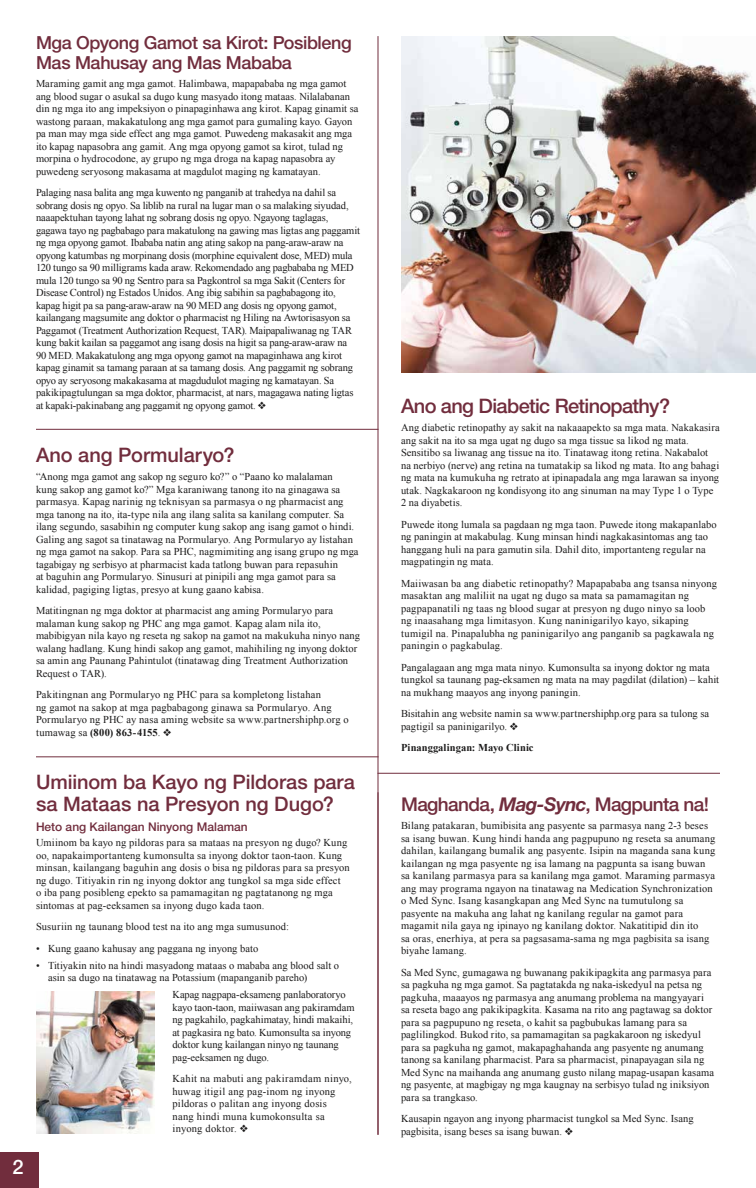
<style>
.page{position:relative;width:756px;height:1188px;background:#fff}
.page>*{position:absolute;margin:0;border:0;box-sizing:border-box;transform-origin:0 0}
.t1{font:500 20px/22px "Helvetica Neue LT Std";letter-spacing:-.005em;color:#712d3d}
.t2{font:500 20px "Helvetica Neue LT Std";letter-spacing:-.035em;color:#712d3d}
.t3{font:500 20px "Helvetica Neue LT Std";color:#fff}
.t4{font:500 19px "Helvetica Neue LT Std";letter-spacing:-.035em;color:#712d3d}
.t5{font:500 18px/20px "Helvetica Neue LT Std";letter-spacing:-.02em;color:#712d3d}
.t6{font:500 12px "Helvetica Neue LT Std";color:#712d3d}
.t7{font:10.5px/12.5px "Times New Roman";letter-spacing:.005em;color:#1c1b1b}
.t8{font:10.5px/12.5px "Times New Roman";letter-spacing:-.02em;color:#1c1b1b}
.t9{font:700 10.5px "Times New Roman";letter-spacing:.005em;color:#1c1b1b}
.s1{font-weight:700}
.s2{font-weight:700;font-style:italic}
</style>
<div class="page">
<div style="left:0;top:1152px;width:38px;height:36px;background:#712d3d"></div>
<hr style="left:378px;top:36px;width:1px;height:1099px;background:#712d3d">
<hr style="left:36px;top:429px;width:342px;height:1px;background:#712d3d">
<hr style="left:36px;top:756px;width:342px;height:1px;background:#712d3d">
<hr style="left:378px;top:773px;width:342px;height:1px;background:#712d3d">
<img style="left:401px;top:36px;width:355px;height:337px">
<img style="left:36px;top:991px;width:118px;height:143px">
<h3 class="t5" style="left:36px;top:32px;width:317px">Mga Opyong Gamot sa Kirot: Posibleng<br>Mas Mahusay ang Mas Mababa</h3>
<p class="t7" style="left:36px;top:77px;width:324px">Maraming gamit ang mga gamot. Halimbawa, mapapababa ng mga gamot ang blood sugar o asukal sa dugo kung masyado itong mataas. Nilalabanan din ng mga ito ang impeksiyon o pinapaginhawa ang kirot. Kapag ginamit sa wastong paraan, makakatulong ang mga gamot para gumaling kayo. Gayon pa man may mga side effect ang mga gamot. Puwedeng makasakit ang mga ito kapag napasobra ang gamit. Ang mga opyong gamot sa kirot, tulad ng morpina o hydrocodone, ay grupo ng mga droga na kapag napasobra ay puwedeng seryosong makasama at magdulot maging ng kamatayan.</p>
<p class="t8" style="left:36px;top:186px;width:325px">Palaging nasa balita ang mga kuwento ng panganib at trahedya na dahil sa sobrang dosis ng opyo. Sa liblib na rural na lugar man o sa malaking siyudad, naaapektuhan tayong lahat ng sobrang dosis ng opyo. Ngayong taglagas, gagawa tayo ng pagbabago para makatulong na gawing mas ligtas ang paggamit ng mga opyong gamot. Ibababa natin ang ating sakop na pang-araw-araw na opyong katumbas ng morpinang dosis (morphine equivalent dose, MED) mula 120 tungo sa 90 milligrams kada araw. Rekomendado ang pagbababa ng MED mula 120 tungo sa 90 ng Sentro para sa Pagkontrol sa mga Sakit (Centers for Disease Control) ng Estados Unidos. Ang ibig sabihin sa pagbabagong ito, kapag higit pa sa pang-araw-araw na 90 MED ang dosis ng opyong gamot, kailangang magsumite ang doktor o pharmacist ng Hiling na Awtorisasyon sa Paggamot (Treatment Authorization Request, TAR). Maipapaliwanag ng TAR kung bakit kailan sa paggamot ang isang dosis na higit sa pang-araw-araw na 90 MED. Makakatulong ang mga opyong gamot na mapaginhawa ang kirot kapag ginamit sa tamang paraan at sa tamang dosis. Ang paggamit ng sobrang opyo ay seryosong makakasama at magdudulot maging ng kamatayan. Sa pakikipagtulungan sa mga doktor, pharmacist, at nars, magagawa nating ligtas at kapaki-pakinabang ang paggamit ng opyong gamot. ❖</p>
<h1 class="t1" style="left:36px;top:444px;width:200px">Ano ang Pormularyo?</h1>
<p class="t7" style="left:36px;top:471px;width:324px">“Anong mga gamot ang sakop ng seguro ko?” o “Paano ko malalaman<br>kung sakop ang gamot ko?” Mga karaniwang tanong ito na ginagawa sa parmasya. Kapag narinig ng teknisyan sa parmasya o ng pharmacist ang mga tanong na ito, ita-type nila ang ilang salita sa kanilang computer. Sa ilang segundo, sasabihin ng computer kung sakop ang isang gamot o hindi.<br>Galing ang sagot sa tinatawag na Pormularyo. Ang Pormularyo ay listahan ng mga gamot na sakop. Para sa PHC, nagmimiting ang isang grupo ng mga tagabigay ng serbisyo at pharmacist kada tatlong buwan para repasuhin<br>at baguhin ang Pormularyo. Sinusuri at pinipili ang mga gamot para sa kalidad, pagiging ligtas, presyo at kung gaano kabisa.</p>
<p class="t7" style="left:36px;top:604px;width:325px">Matitingnan ng mga doktor at pharmacist ang aming Pormularyo para malaman kung sakop ng PHC ang mga gamot. Kapag alam nila ito, mabibigyan nila kayo ng reseta ng sakop na gamot na makukuha ninyo nang walang hadlang. Kung hindi sakop ang gamot, mahihiling ng inyong doktor sa amin ang Paunang Pahintulot (tinatawag ding Treatment Authorization Request o TAR).</p>
<p class="t7" style="left:36px;top:688px;width:314px">Pakitingnan ang Pormularyo ng PHC para sa kompletong listahan<br>ng gamot na sakop at mga pagbabagong ginawa sa Pormularyo. Ang Pormularyo ng PHC ay nasa aming website sa www.partnershiphp.org o tumawag sa <span class="s1">(800) 863-4155</span>. ❖</p>
<h1 class="t3" style="left:13px;top:1155px;width:13px">2</h1>
<h1 class="t1" style="left:36px;top:771px;width:320px">Umiinom ba Kayo ng Pildoras para sa Mataas na Presyon ng Dugo?</h1>
<p class="t6" style="left:36px;top:820px;width:213px">Heto ang Kailangan Ninyong Malaman</p>
<p class="t7" style="left:36px;top:836px;width:315px">Umiinom ba kayo ng pildoras para sa mataas na presyon ng dugo? Kung oo, napakaimportanteng kumonsulta sa inyong doktor taon-taon. Kung minsan, kailangang baguhin ang dosis o bisa ng pildoras para sa presyon ng dugo. Titiyakin rin ng inyong doktor ang tungkol sa mga side effect<br>o iba pang posibleng epekto sa pamamagitan ng pagtatanong ng mga sintomas at pag-eeksamen sa inyong dugo kada taon.</p>
<p class="t7" style="left:36px;top:920px;width:255px">Susuriin ng taunang blood test na ito ang mga sumusunod:</p>
<p class="t7" style="left:36px;top:942px;width:224px">• Kung gaano kahusay ang paggana ng inyong bato</p>
<p class="t7" style="left:48px;top:959px;width:293px;text-indent:-12px">• Titiyakin nito na hindi masyadong mataas o mababa ang blood salt o asin sa dugo na tinatawag na Potassium (mapanganib pareho)</p>
<p class="t7" style="left:172px;top:988px;width:184px">Kapag nagpapa-eksameng panlaboratoryo kayo taon-taon, maiiwasan ang pakiramdam ng pagkahilo, pagkahimatay, hindi makaihi, at pagkasira ng bato. Kumonsulta sa inyong doktor kung kailangan ninyo ng taunang pag-eeksamen ng dugo.</p>
<p class="t7" style="left:172px;top:1072px;width:181px">Kahit na mabuti ang pakiramdam ninyo, huwag itigil ang pag-inom ng inyong pildoras o palitan ang inyong dosis<br>nang hindi muna kumokonsulta sa inyong doktor. ❖</p>
<h1 class="t2" style="left:401px;top:394px;width:271px">Ano ang Diabetic Retinopathy?</h1>
<p class="t7" style="left:401px;top:421px;width:320px">Ang diabetic retinopathy ay sakit na nakaaapekto sa mga mata. Nakakasira ang sakit na ito sa mga ugat ng dugo sa mga tissue sa likod ng mata.<br>Sensitibo sa liwanag ang tissue na ito. Tinatawag itong retina. Nakabalot na nerbiyo (nerve) ang retina na tumatakip sa likod ng mata. Ito ang bahagi ng mata na kumukuha ng retrato at ipinapadala ang mga larawan sa inyong utak. Nagkakaroon ng kondisyong ito ang sinuman na may Type 1 o Type 2 na diyabetis.</p>
<p class="t7" style="left:401px;top:518px;width:317px">Puwede itong lumala sa pagdaan ng mga taon. Puwede itong makapanlabo ng paningin at makabulag. Kung minsan hindi nagkakasintomas ang tao hanggang huli na para gamutin sila. Dahil dito, importanteng regular na magpatingin ng mata.</p>
<p class="t7" style="left:401px;top:577px;width:317px">Maiiwasan ba ang diabetic retinopathy? Mapapababa ang tsansa ninyong masaktan ang maliliit na ugat ng dugo sa mata sa pamamagitan ng pagpapanatili ng taas ng blood sugar at presyon ng dugo ninyo sa loob ng inaasahang mga limitasyon. Kung naninigarilyo kayo, sikaping tumigil na. Pinapalubha ng paninigarilyo ang panganib sa pagkawala ng paningin o pagkabulag.</p>
<p class="t7" style="left:401px;top:661px;width:320px">Pangalagaan ang mga mata ninyo. Kumonsulta sa inyong doktor ng mata tungkol sa taunang pag-eksamen ng mata na may pagdilat (dilation) – kahit na mukhang maayos ang inyong paningin.</p>
<p class="t7" style="left:401px;top:707px;width:310px">Bisitahin ang website namin sa www.partnershiphp.org para sa tulong sa pagtigil sa paninigarilyo. ❖</p>
<p class="t9" style="left:401px;top:740px;width:134px">Pinanggalingan: Mayo Clinic</p>
<h2 class="t4" style="left:401px;top:793px;width:310px">Maghanda, <span class="s2">Mag-Sync</span>, Magpunta na!</h2>
<p class="t7" style="left:401px;top:819px;width:316px">Bilang patakaran, bumibisita ang pasyente sa parmasya nang 2-3 beses sa isang buwan. Kung hindi handa ang pagpupuno ng reseta sa anumang dahilan, kailangang bumalik ang pasyente. Isipin na maganda sana kung kailangan ng mga pasyente ng isa lamang na pagpunta sa isang buwan sa kanilang parmasya para sa kanilang mga gamot. Maraming parmasya ang may programa ngayon na tinatawag na Medication Synchronization o Med Sync. Isang kasangkapan ang Med Sync na tumutulong sa pasyente na makuha ang lahat ng kanilang regular na gamot para magamit nila gaya ng ipinayo ng kanilang doktor. Nakatitipid din ito<br>sa oras, enerhiya, at pera sa pagsasama-sama ng mga pagbisita sa isang biyahe lamang.</p>
<p class="t7" style="left:401px;top:966px;width:315px">Sa Med Sync, gumagawa ng buwanang pakikipagkita ang parmasya para sa pagkuha ng mga gamot. Sa pagtatakda ng naka-iskedyul na petsa ng pagkuha, maaayos ng parmasya ang anumang problema na mangyayari sa reseta bago ang pakikipagkita. Kasama na rito ang pagtawag sa doktor para sa pagpupuno ng reseta, o kahit sa pagbubukas lamang para sa paglilingkod. Bukod rito, sa pamamagitan sa pagkakaroon ng iskedyul para sa pagkuha ng gamot, makapaghahanda ang pasyente ng anumang tanong sa kanilang pharmacist. Para sa pharmacist, pinapayagan sila ng Med Sync na maihanda ang anumang gusto nilang mapag-usapan kasama ng pasyente, at magbigay ng mga kaugnay na serbisyo tulad ng iniksiyon para sa trangkaso.</p>
<p class="t7" style="left:401px;top:1112px;width:294px">Kausapin ngayon ang inyong pharmacist tungkol sa Med Sync. Isang pagbisita, isang beses sa isang buwan. ❖</p>
</div>
